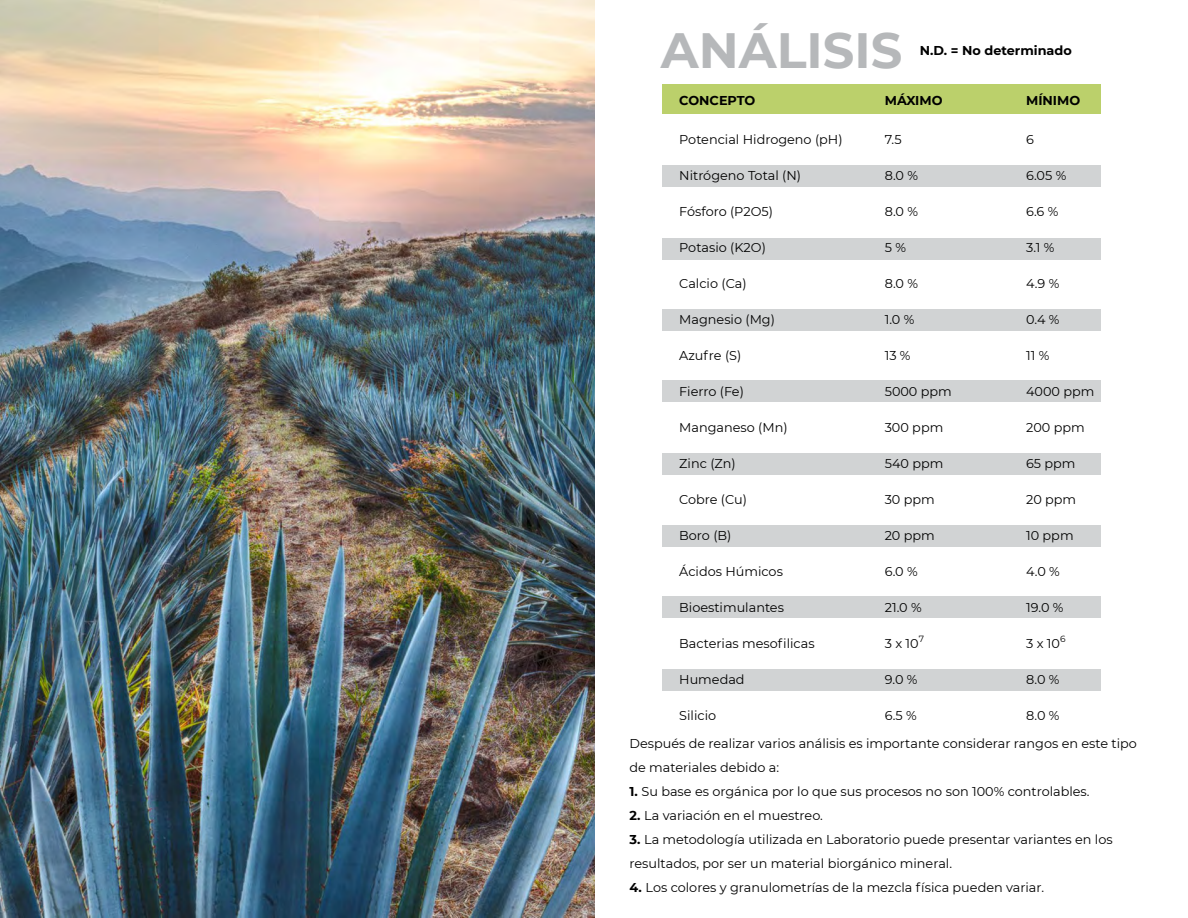
<style>
.page{position:relative;width:1188px;height:918px;background:#fff}
.page>*{position:absolute;margin:0;border:0;box-sizing:border-box;transform-origin:0 0}
.t1{font:700 49.5px "Montserrat";color:#b6b8ba}
.t2{font:12.9px/24px "Montserrat";color:#000}
.t3{font:700 12.9px "Montserrat";color:#000}
.t4{font:9px "Montserrat";color:#000}
.s1{font-weight:700}
</style>
<div class="page">
<img style="left:0;top:0;width:594px;height:918px">
<div style="left:662px;top:85px;width:439px;height:29px;background:#bbd06b"></div>
<div style="left:662px;top:165px;width:439px;height:22px;background:#d1d3d4"></div>
<div style="left:662px;top:309px;width:439px;height:22px;background:#d1d3d4"></div>
<div style="left:662px;top:453px;width:439px;height:22px;background:#d1d3d4"></div>
<div style="left:662px;top:669px;width:439px;height:22px;background:#d1d3d4"></div>
<div style="left:662px;top:238px;width:439px;height:22px;background:#d1d3d4"></div>
<div style="left:662px;top:380px;width:439px;height:22px;background:#d1d3d4"></div>
<div style="left:662px;top:596px;width:439px;height:22px;background:#d1d3d4"></div>
<div style="left:662px;top:526px;width:439px;height:21px;background:#d1d3d4"></div>
<h1 class="t1" style="left:661px;top:15px;width:243px">ANÁLISIS</h1>
<p class="t3" style="left:920px;top:41px;width:154px">N.D. = No determinado</p>
<p class="t3" style="left:679px;top:91px;width:78px">CONCEPTO</p>
<p class="t3" style="left:885px;top:91px;width:59px">MÁXIMO</p>
<p class="t3" style="left:1026px;top:91px;width:56px">MÍNIMO</p>
<p class="t2" style="left:679px;top:127px;width:165px">Potencial Hidrogeno (pH)</p>
<p class="t2" style="left:679px;top:163px;width:123px">Nitrógeno Total (N)</p>
<p class="t2" style="left:679px;top:199px;width:95px">Fósforo (P2O5)</p>
<p class="t2" style="left:679px;top:235px;width:88px">Potasio (K2O)</p>
<p class="t2" style="left:679px;top:271px;width:69px">Calcio (Ca)</p>
<p class="t2" style="left:679px;top:307px;width:97px">Magnesio (Mg)</p>
<p class="t2" style="left:679px;top:343px;width:64px">Azufre (S)</p>
<p class="t2" style="left:679px;top:379px;width:66px">Fierro (Fe)</p>
<p class="t2" style="left:679px;top:415px;width:110px">Manganeso (Mn)</p>
<p class="t2" style="left:679px;top:451px;width:58px">Zinc (Zn)</p>
<p class="t2" style="left:679px;top:487px;width:69px">Cobre (Cu)</p>
<p class="t2" style="left:679px;top:523px;width:54px">Boro (B)</p>
<p class="t2" style="left:679px;top:559px;width:105px">Ácidos Húmicos</p>
<p class="t2" style="left:679px;top:595px;width:106px">Bioestimulantes</p>
<p class="t2" style="left:679px;top:631px;width:137px">Bacterias mesofilicas</p>
<p class="t2" style="left:679px;top:667px;width:67px">Humedad</p>
<p class="t2" style="left:679px;top:703px;width:38px">Silicio</p>
<p class="t2" style="left:885px;top:127px;width:18px">7.5</p>
<p class="t2" style="left:885px;top:163px;width:35px">8.0 %</p>
<p class="t2" style="left:885px;top:199px;width:35px">8.0 %</p>
<p class="t2" style="left:885px;top:235px;width:23px">5 %</p>
<p class="t2" style="left:885px;top:271px;width:35px">8.0 %</p>
<p class="t2" style="left:885px;top:307px;width:31px">1.0 %</p>
<p class="t2" style="left:885px;top:343px;width:27px">13 %</p>
<p class="t2" style="left:885px;top:379px;width:69px">5000 ppm</p>
<p class="t2" style="left:885px;top:415px;width:60px">300 ppm</p>
<p class="t2" style="left:885px;top:451px;width:60px">540 ppm</p>
<p class="t2" style="left:885px;top:487px;width:52px">30 ppm</p>
<p class="t2" style="left:885px;top:523px;width:52px">20 ppm</p>
<p class="t2" style="left:885px;top:559px;width:34px">6.0 %</p>
<p class="t2" style="left:885px;top:595px;width:38px">21.0 %</p>
<p class="t2" style="left:885px;top:631px;width:35px">3 x 10</p>
<p class="t4" style="left:919px;top:633px;width:7px">7</p>
<p class="t2" style="left:885px;top:667px;width:34px">9.0 %</p>
<p class="t2" style="left:885px;top:703px;width:33px">6.5 %</p>
<p class="t2" style="left:1026px;top:127px;width:9px">6</p>
<p class="t2" style="left:1026px;top:163px;width:42px">6.05 %</p>
<p class="t2" style="left:1026px;top:199px;width:34px">6.6 %</p>
<p class="t2" style="left:1026px;top:235px;width:30px">3.1 %</p>
<p class="t2" style="left:1026px;top:271px;width:35px">4.9 %</p>
<p class="t2" style="left:1026px;top:307px;width:35px">0.4 %</p>
<p class="t2" style="left:1026px;top:343px;width:25px">11 %</p>
<p class="t2" style="left:1026px;top:379px;width:70px">4000 ppm</p>
<p class="t2" style="left:1026px;top:415px;width:60px">200 ppm</p>
<p class="t2" style="left:1026px;top:451px;width:51px">65 ppm</p>
<p class="t2" style="left:1026px;top:487px;width:52px">20 ppm</p>
<p class="t2" style="left:1026px;top:523px;width:49px">10 ppm</p>
<p class="t2" style="left:1026px;top:559px;width:35px">4.0 %</p>
<p class="t2" style="left:1026px;top:595px;width:39px">19.0 %</p>
<p class="t2" style="left:1026px;top:631px;width:35px">3 x 10</p>
<p class="t4" style="left:1060px;top:633px;width:7px">6</p>
<p class="t2" style="left:1026px;top:667px;width:35px">8.0 %</p>
<p class="t2" style="left:1026px;top:703px;width:35px">8.0 %</p>
<p class="t2" style="left:630px;top:731px;width:509px">Después de realizar varios análisis es importante considerar rangos en este tipo de materiales debido a:</p>
<p class="t2" style="left:630px;top:779px;width:462px"><span class="s1">1.</span> Su base es orgánica por lo que sus procesos no son 100% controlables.</p>
<p class="t2" style="left:630px;top:803px;width:195px"><span class="s1">2.</span> La variación en el muestreo.</p>
<p class="t2" style="left:630px;top:827px;width:485px"><span class="s1">3.</span> La metodología utilizada en Laboratorio puede presentar variantes en los resultados, por ser un material biorgánico mineral.</p>
<p class="t2" style="left:630px;top:875px;width:416px"><span class="s1">4.</span> Los colores y granulometrías de la mezcla física pueden variar.</p>
</div>
